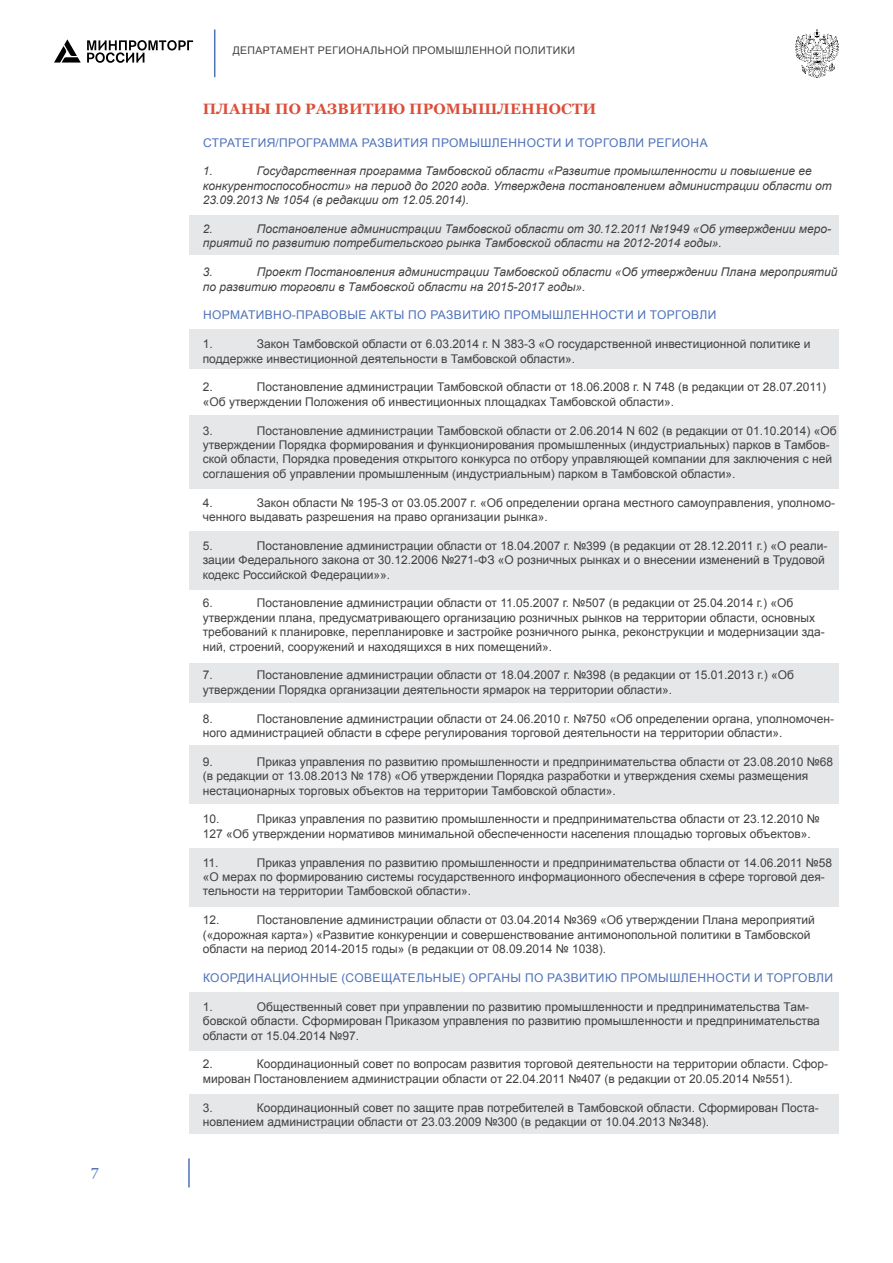
<style>
.page{position:relative;width:893px;height:1263px;background:#fff}
.page>*{position:absolute;margin:0;border:0;box-sizing:border-box;transform-origin:0 0}
.t1{font:700 15px "Georgia";letter-spacing:.01em;color:#dc4e3a}
.t2{font:15px "Georgia";color:#4e72b8}
.t3{font:12px/14.4px "Arial";color:#414042}
.t4{font:italic 12px/14.4px "Arial";color:#414042}
.t5{font:12px "Arial";letter-spacing:.035em;color:#4e72b8}
.t6{font:10.5px "Arial";letter-spacing:.035em;color:#414042}
</style>
<div class="page">
<hr style="left:188px;top:1158px;width:2px;height:29px;background:#4e72b8">
<div style="left:190px;top:416px;width:649px;height:73px;background:#e6e7e8"></div>
<div style="left:190px;top:531px;width:649px;height:59px;background:#e6e7e8"></div>
<div style="left:190px;top:745px;width:649px;height:59px;background:#e6e7e8"></div>
<div style="left:190px;top:848px;width:649px;height:59px;background:#e6e7e8"></div>
<div style="left:190px;top:992px;width:649px;height:58px;background:#e6e7e8"></div>
<div style="left:190px;top:216px;width:649px;height:39px;background:#e6e7e8"></div>
<div style="left:190px;top:330px;width:649px;height:39px;background:#e6e7e8"></div>
<div style="left:190px;top:663px;width:649px;height:39px;background:#e6e7e8"></div>
<div style="left:190px;top:1094px;width:649px;height:39px;background:#e6e7e8"></div>
<hr style="left:214px;top:30px;width:1px;height:47px;background:#4e72b8">
<svg style="left:54px;top:39px;width:27px;height:24px"></svg>
<svg style="left:87px;top:40px;width:106px;height:23px"></svg>
<img style="left:795px;top:30px;width:44px;height:47px">
<p class="t2" style="left:91px;top:1162px;width:9px">7</p>
<p class="t6" style="left:233px;top:43px;width:344px">департамент региональной промышленной политики</p>
<p class="t1" style="left:203px;top:99px;width:395px">Планы по развитию промышленности</p>
<p class="t5" style="left:203px;top:135px;width:506px">Стратегия/П рограмма развития промышленности и торговли региона</p>
<p class="t4" style="left:203px;top:164px;width:631px;text-indent:54px">Государственная программа Тамбовской области «Развитие промышленности и повышение ее конкурентоспособности» на период до 2020 года. Утверждена постановлением администрации области от<br>23.09.2013 № 1054 (в редакции от 12.05.2014).</p>
<p class="t4" style="left:203px;top:222px;width:12px">2.</p>
<p class="t4" style="left:203px;top:164px;width:12px">1.</p>
<p class="t4" style="left:203px;top:222px;width:630px;text-indent:54px">Постановление администрации Тамбовской области от 30.12.2011 №1949 «Об утверждении меро&shy;приятий по развитию потребительского рынка Тамбовской области на 2012-2014 годы».</p>
<p class="t4" style="left:203px;top:265px;width:12px">3.</p>
<p class="t4" style="left:203px;top:265px;width:636px;text-indent:54px">Проект Постановления администрации Тамбовской области «Об утверждении Плана мероприятий по развитию торговли в Тамбовской области на 2015-2017 годы».</p>
<p class="t5" style="left:203px;top:307px;width:515px">Нормативно-правовые акты по развитию промышленности и торговли</p>
<p class="t3" style="left:203px;top:337px;width:37px">1. З</p>
<p class="t3" style="left:203px;top:337px;width:609px;text-indent:61px">акон Тамбовской области от 6.03.2014 г. N 383-З «О государственной инвестиционной политике и поддержке инвестиционной деятельности в Тамбовской области».</p>
<p class="t3" style="left:203px;top:380px;width:37px">2. П</p>
<p class="t3" style="left:203px;top:380px;width:625px;text-indent:63px">остановление администрации Тамбовской области от 18.06.2008 г. N 748 (в редакции от 28.07.2011) «Об утверждении Положения об инвестиционных площадках Тамбовской области».</p>
<p class="t3" style="left:203px;top:423px;width:37px">3. П</p>
<p class="t3" style="left:203px;top:423px;width:635px;text-indent:63px">остановление администрации Тамбовской области от 2.06.2014 N 602 (в редакции от 01.10.2014) «Об утверждении Порядка формирования и функционирования промышленных (индустриальных) парков в Тамбов&shy;ской области, Порядка проведения открытого конкурса по отбору управляющей компании для заключения с ней соглашения об управлении промышленным (индустриальным) парком в Тамбовской области».</p>
<p class="t3" style="left:203px;top:495px;width:37px">4. З</p>
<p class="t3" style="left:203px;top:495px;width:634px;text-indent:61px">акон области № 195-З от 03.05.2007 г. «Об определении органа местного самоуправления, уполномо&shy;ченного выдавать разрешения на право организации рынка».</p>
<p class="t3" style="left:203px;top:538px;width:37px">5. П</p>
<p class="t3" style="left:203px;top:538px;width:626px;text-indent:63px">остановление администрации области от 18.04.2007 г. №399 (в редакции от 28.12.2011 г.) «О реали&shy;зации Федерального закона от 30.12.2006 №271-ФЗ «О розничных рынках и о внесении изменений в Трудовой кодекс Российской Федерации»».</p>
<p class="t3" style="left:203px;top:596px;width:37px">6. П</p>
<p class="t3" style="left:203px;top:596px;width:623px;text-indent:63px">остановление администрации области от 11.05.2007 г. №507 (в редакции от 25.04.2014 г.) «Об утверждении плана, предусматривающего организацию розничных рынков на территории области, основных требований к планировке, перепланировке и застройке розничного рынка, реконструкции и модернизации зда&shy;ний, строений, сооружений и находящихся в них помещений».</p>
<p class="t3" style="left:203px;top:668px;width:37px">7. П</p>
<p class="t3" style="left:203px;top:668px;width:593px;text-indent:63px">остановление администрации области от 18.04.2007 г. №398 (в редакции от 15.01.2013 г.) «Об утверждении Порядка организации деятельности ярмарок на территории области».</p>
<p class="t3" style="left:203px;top:711px;width:37px">8. П</p>
<p class="t3" style="left:203px;top:711px;width:633px;text-indent:63px">остановление администрации области от 24.06.2010 г. №750 «Об определении органа, уполномочен&shy;ного администрацией области в сфере регулирования торговой деятельности на территории области».</p>
<p class="t3" style="left:203px;top:754px;width:37px">9. П</p>
<p class="t3" style="left:203px;top:754px;width:632px;text-indent:63px">риказ управления по развитию промышленности и предпринимательства области от 23.08.2010 №68 (в редакции от 13.08.2013 № 178) «Об утверждении Порядка разработки и утверждения схемы размещения нестационарных торговых объектов на территории Тамбовской области».</p>
<p class="t3" style="left:203px;top:812px;width:41px">10. П</p>
<p class="t3" style="left:203px;top:812px;width:618px;text-indent:63px">риказ управления по развитию промышленности и предпринимательства области от 23.12.2010 №<br>127 «Об утверждении нормативов минимальной обеспеченности населения площадью торговых объектов».</p>
<p class="t3" style="left:203px;top:855px;width:40px">11. П</p>
<p class="t3" style="left:203px;top:855px;width:631px;text-indent:63px">риказ управления по развитию промышленности и предпринимательства области от 14.06.2011 №58 «О мерах по формированию системы государственного информационного обеспечения в сфере торговой дея&shy;тельности на территории Тамбовской области».</p>
<p class="t3" style="left:203px;top:913px;width:41px">12. П</p>
<p class="t3" style="left:203px;top:913px;width:614px;text-indent:63px">остановление администрации области от 03.04.2014 №369 «Об утверждении Плана мероприятий («дорожная карта») «Развитие конкуренции и совершенствование антимонопольной политики в Тамбовской области на период 2014-2015 годы» (в редакции от 08.09.2014 № 1038).</p>
<p class="t5" style="left:203px;top:969px;width:632px">Координационные (совещательные) органы по развитию промышленности и торговли</p>
<p class="t3" style="left:203px;top:999px;width:38px">1. О</p>
<p class="t3" style="left:203px;top:999px;width:619px;text-indent:63px">бщественный совет при управлении по развитию промышленности и предпринимательства Там&shy;бовской области. Сформирован П риказом управления по развитию промышленности и предпринимательства области от 15.04.2014 №97.</p>
<p class="t3" style="left:203px;top:1057px;width:37px">2. К</p>
<p class="t3" style="left:203px;top:1057px;width:627px;text-indent:61px">оординационный совет по вопросам развития торговой деятельности на территории области. Сфор&shy;мирован Постановлением администрации области от 22.04.2011 №407 (в редакции от 20.05.2014 №551).</p>
<p class="t3" style="left:203px;top:1100px;width:37px">3. К</p>
<p class="t3" style="left:203px;top:1100px;width:617px;text-indent:61px">оординационный совет по защите прав потребителей в Тамбовской области. Сформирован Поста&shy;новлением администрации области от 23.03.2009 №300 (в редакции от 10.04.2013 №348).</p>
</div>
